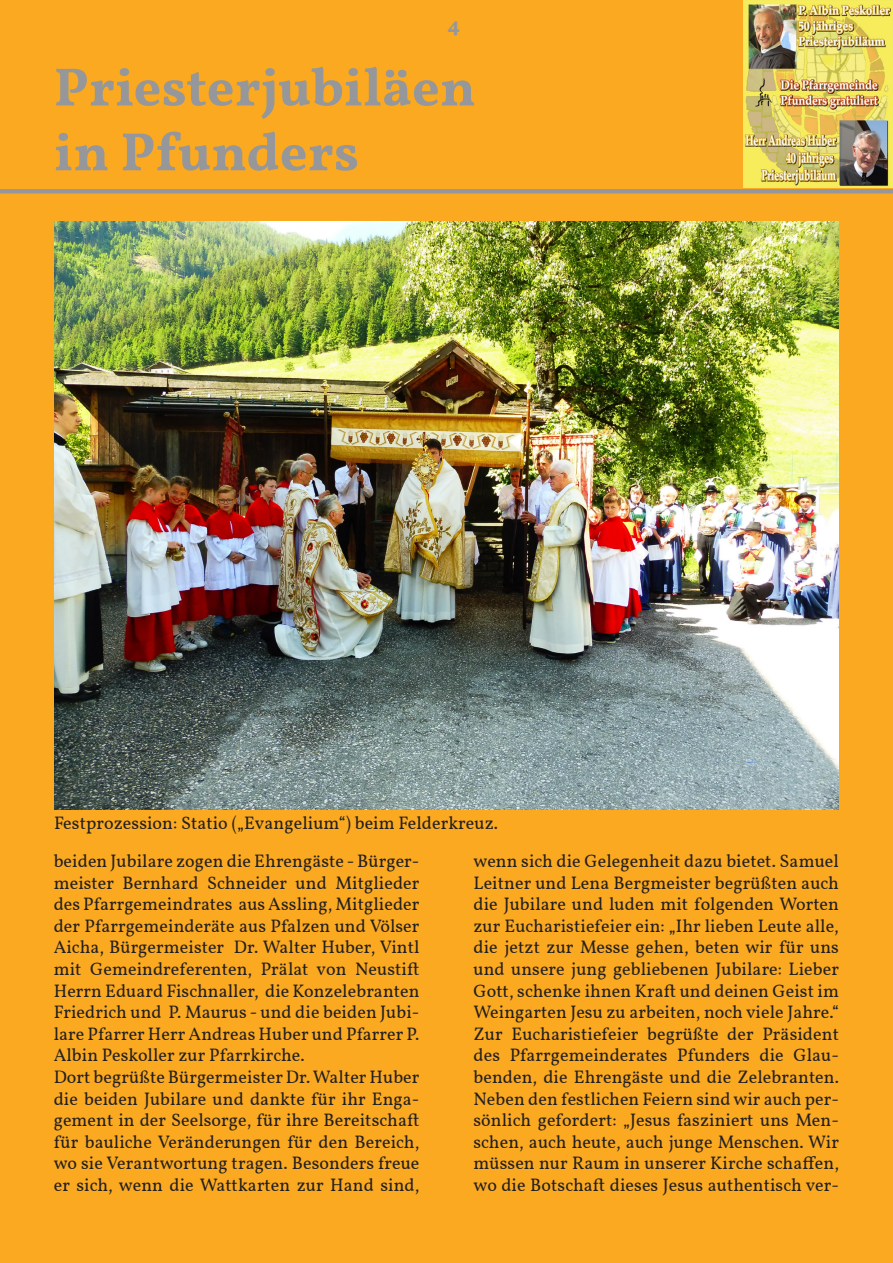
<style>
.page{position:relative;width:893px;height:1263px;background:#faa920}
.page>*{position:absolute;margin:0;border:0;box-sizing:border-box;transform-origin:0 0}
.t1{font:700 54px/64.8px "Vollkorn";letter-spacing:.005em;color:#95979a}
.t2{font:700 21px "Vollkorn";color:#95979a}
.Absatzformat{font:18px/21.6px "Vollkorn";letter-spacing:.005em;color:#231f20;text-align:justify}
</style>
<div class="page">
<img style="left:744px;top:0;width:149px;height:188px">
<div style="left:0;top:189px;width:893px;height:5px;background:#95979a"></div>
<img style="left:54px;top:221px;width:785px;height:589px">
<p class="t2" style="left:448px;top:9px;width:14px">4</p>
<h1 class="t1" style="left:54px;top:56px;width:423px">Priesterjubiläen in Pfunders</h1>
<p class="Absatzformat" style="left:54px;top:812px;width:446px">Festprozession: Statio („Evangelium“) beim Felderkreuz.</p>
<p class="Absatzformat" style="left:54px;top:850px;width:367px">beiden Jubilare zogen die Ehrengäste - Bürger&shy;meister Bernhard Schneider und Mitglieder des Pfarrgemeindrates aus Assling, Mitglieder der Pfarrgemeinderäte aus Pfalzen und Völser Aicha, Bürgermeister Dr. Walter Huber, Vintl mit Gemeindreferenten, Prälat von Neustift Herrn Eduard Fischnaller, die Konzelebranten Friedrich und P. Maurus - und die beiden Jubi&shy;lare Pfarrer Herr Andreas Huber und Pfarrer P.<br>Albin Peskoller zur Pfarrkirche.</p>
<p class="Absatzformat" style="left:54px;top:1066px;width:367px">Dort begrüßte Bürgermeister Dr. Walter Huber die beiden Jubilare und dankte für ihr Enga&shy;gement in der Seelsorge, für ihre Bereitschaft für bauliche Veränderungen für den Bereich, wo sie Verantwortung tragen. Besonders freue er sich, wenn die Wattkarten zur Hand sind,</p>
<p class="Absatzformat" style="left:473px;top:850px;width:367px">wenn sich die Gelegenheit dazu bietet. Samuel Leitner und Lena Bergmeister begrüßten auch die Jubilare und luden mit folgenden Worten zur Eucharistiefeier ein: „Ihr lieben Leute alle, die jetzt zur Messe gehen, beten wir für uns und unsere jung gebliebenen Jubilare: Lieber Gott, schenke ihnen Kraft und deinen Geist im Weingarten Jesu zu arbeiten, noch viele Jahre.“ Zur Eucharistiefeier begrüßte der Präsident des Pfarrgemeinderates Pfunders die Glau&shy;benden, die Ehrengäste und die Zelebranten.<br>Neben den festlichen Feiern sind wir auch per&shy;sönlich gefordert: „Jesus fasziniert uns Men&shy;schen, auch heute, auch junge Menschen. Wir müssen nur Raum in unserer Kirche schaffen, wo die Botschaft dieses Jesus authentisch ver-</p>
</div>
